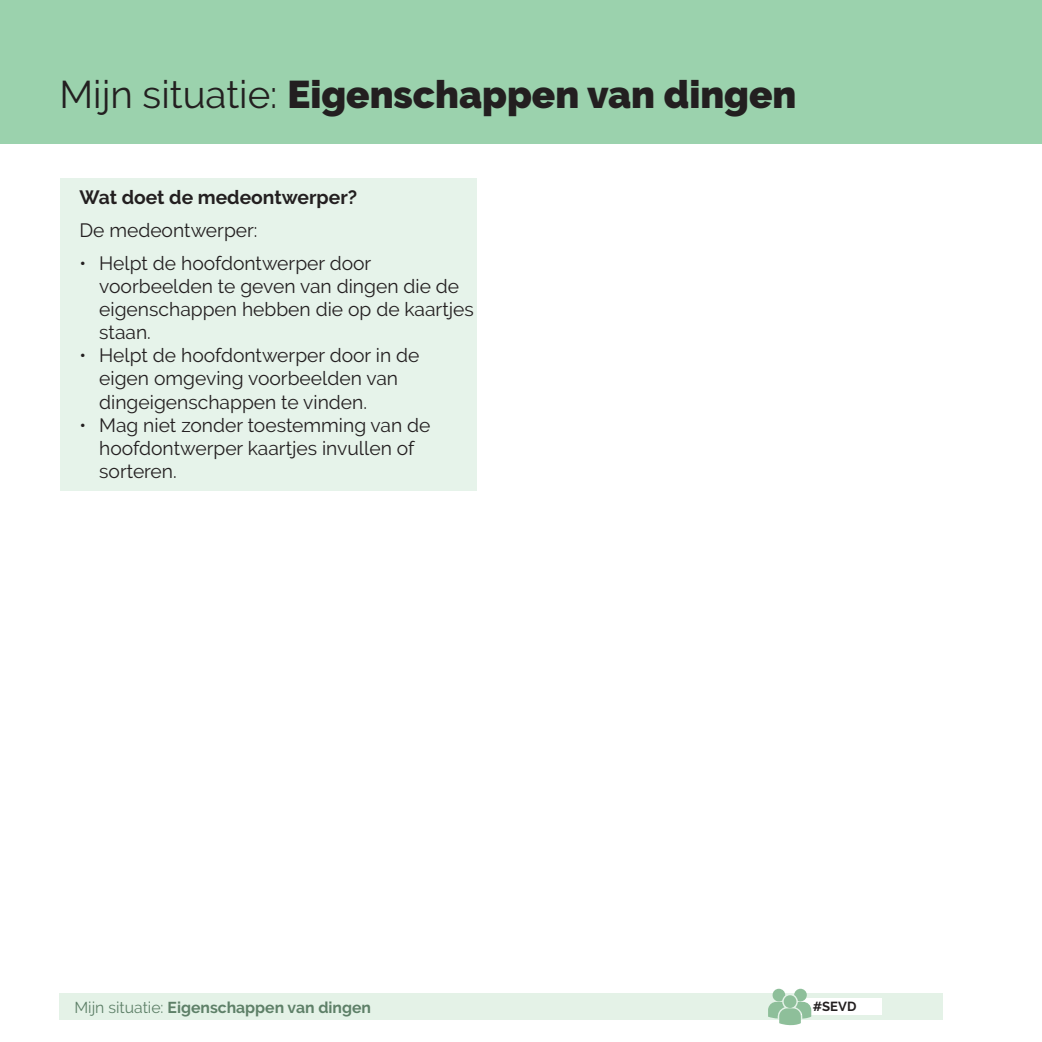
<style>
.page{position:relative;width:1042px;height:1042px;background:#fff}
.page>*{position:absolute;margin:0;border:0;box-sizing:border-box;transform-origin:0 0}
.t1{font:900 38.5px "Raleway";color:#231f20}
.Fact_sheet{font:19.25px/23.1px "Raleway";color:#231f20}
.Fact_sheet-2{font:700 19.25px "Raleway";color:#231f20}
.t2{font:700 15.75px "Raleway";color:#5e8068}
.t3{font:700 13.12px "Raleway";color:#231f20}
.s1{font-weight:400}
</style>
<div class="page">
<div style="left:60px;top:993px;width:883px;height:27px;background:#e4f2e7"></div>
<div style="left:802px;top:998px;width:80px;height:16px;background:#fff"></div>
<svg style="left:768px;top:989px;width:43px;height:36px"></svg>
<div style="left:60px;top:179px;width:417px;height:312px;background:#e6f3ea"></div>
<div style="left:0;top:0;width:1042px;height:144px;background:#9bd2ad"></div>
<p class="t1" style="left:60px;top:72px;width:738px"><span class="s1">Mijn situatie:</span> Eigenschappen van dingen</p>
<p class="Fact_sheet-2" style="left:79px;top:186px;width:279px">Wat doet de medeontwerper?</p>
<p class="Fact_sheet" style="left:79px;top:218px;width:180px">De medeontwerper:</p>
<p class="Fact_sheet" style="left:99px;top:251px;width:376px;text-indent:-20px">• Helpt de hoofdontwerper door voorbeelden te geven van dingen die de eigenschappen hebben die op de kaartjes staan.</p>
<p class="Fact_sheet" style="left:99px;top:344px;width:322px;text-indent:-20px">• Helpt de hoofdontwerper door in de eigen omgeving voorbeelden van dingeigenschappen te vinden.</p>
<p class="Fact_sheet" style="left:99px;top:413px;width:333px;text-indent:-20px">• Mag niet zonder toestemming van de hoofdontwerper kaartjes invullen of sorteren.</p>
<p class="t2" style="left:74px;top:998px;width:298px"><span class="s1">Mijn situatie:</span> Eigenschappen van dingen</p>
<p class="t3" style="left:813px;top:998px;width:45px">#SEVD</p>
</div>
